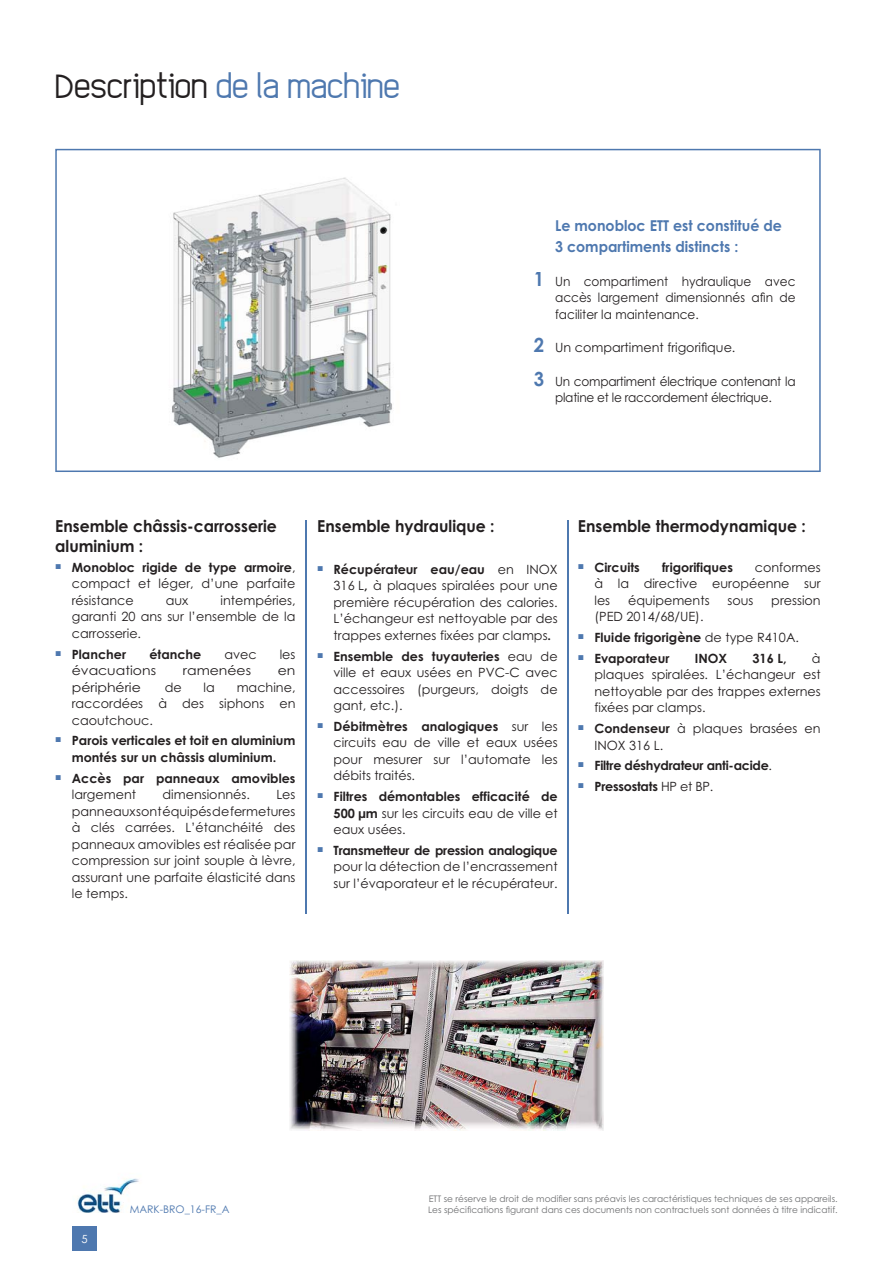
<style>
.page{position:relative;width:893px;height:1263px;background:#fff}
.page>*{position:absolute;margin:0;border:0;box-sizing:border-box;transform-origin:0 0}
.t1{font:24px "Elegan Tech";color:#231f20}
.t2{font:700 16.5px/19.5px "Century Gothic";color:#231f20;scale:.95 1}
.t3{font:700 15px/21px "Century Gothic";color:#4e78af;scale:.95 1}
.t4{font:12.75px/16.5px "Century Gothic";color:#231f20;text-align:justify}
.t5{font:700 12.75px/16.5px "Century Gothic";color:#231f20;text-align:center}
.t6{font:12.75px/16.5px "Century Gothic";color:#231f20;text-align:justify;scale:.95 1}
.t7{font:12.75px/16.5px "Century Gothic";letter-spacing:-.02em;color:#231f20;text-align:center;scale:.95 1}
.t8{font:700 12.75px "Century Gothic";letter-spacing:-.02em;color:#231f20}
.t9{font:12.75px "Century Gothic";color:#231f20;scale:1.1 1}
.t10{font:11.25px "Century Gothic";color:#fff}
.t11{font:10.5px "Century Gothic";color:#4e78af}
.t12{font:9px "Century Gothic";color:#6d6e70}
.s1{color:#4e78af}
.s2{font-weight:700;font-size:19.5px;color:#4e78af}
.s3{font-weight:700}
.s4{font-weight:400}
</style>
<div class="page">
<img style="left:77px;top:1178px;width:62px;height:35px">
<img style="left:130px;top:1205px;width:9px;height:8px">
<div style="left:72px;top:1226px;width:25px;height:25px;background:#4e78af"></div>
<svg style="left:55px;top:149px;width:766px;height:323px"></svg>
<img style="left:158px;top:172px;width:245px;height:291px">
<hr style="left:568px;top:520px;width:1px;height:394px;background:#4e78af">
<hr style="left:306px;top:520px;width:1px;height:394px;background:#4e78af">
<img style="left:289px;top:960px;width:315px;height:170px">
<h1 class="t1" style="left:55px;top:76px;width:346px">Description <span class="s1">de la machine</span></h1>
<p class="t3" style="left:555px;top:217px;width:240px">Le monobloc ETT est constitué de<br>3 compartiments distincts :</p>
<p class="t6" style="left:555px;top:274px;width:255px;text-indent:-21px"><span class="s2">1</span> Un compartiment hydraulique avec accès largement dimensionnés afin de faciliter la maintenance.</p>
<p class="t4" style="left:534px;top:340px;width:203px"><span class="s2">2</span> Un compartiment frigorifique.</p>
<p class="t7" style="left:534px;top:374px;width:277px"><span class="s2">3</span> Un compartiment électrique contenant la platine et le raccordement électrique.</p>
<p class="t2" style="left:55px;top:518px;width:235px">Ensemble châssis-carrosserie aluminium :</p>
<p class="t2" style="left:317px;top:518px;width:188px">Ensemble hydraulique :</p>
<p class="t2" style="left:578px;top:518px;width:241px">Ensemble thermodynamique :</p>
<p class="t4" style="left:72px;top:560px;width:225px;text-indent:-17px"><sup>■</sup> <span class="s3">Monobloc rigide de type armoire</span>, compact et léger, d’une parfaite résistance</p>
<p class="t5" style="left:578px;top:560px;width:63px"><sup>■</sup> Circuits</p>
<p class="t5" style="left:662px;top:560px;width:72px">frigorifiques</p>
<p class="t4" style="left:594px;top:560px;width:228px;text-indent:160px">conformes à la directive européenne sur les</p>
<p class="t4" style="left:334px;top:562px;width:226px;text-indent:-17px"><sup>■</sup> <span class="s3">Récupérateur eau/eau</span> en INOX 316 L<span class="s3">,</span> à plaques spiralées pour une première récupération des calories.<br>L’échangeur est nettoyable par des trappes externes fixées par clamps<span class="s3">.</span></p>
<p class="t4" style="left:334px;top:649px;width:226px;text-indent:-17px"><sup>■</sup> <span class="s3">Ensemble des tuyauteries</span> eau de ville et eaux usées en PVC-C avec accessoires (purgeurs, doigts de gant, etc.).</p>
<p class="t4" style="left:334px;top:719px;width:226px;text-indent:-17px"><sup>■</sup> <span class="s3">Débitmètres analogiques</span> sur les circuits eau de ville et eaux usées pour mesurer sur l’automate les débits traités.</p>
<p class="t4" style="left:334px;top:789px;width:226px;text-indent:-17px"><sup>■</sup> <span class="s3">Filtres démontables efficacité de 500 µm</span> sur les circuits eau de ville et eaux usées.</p>
<p class="t4" style="left:334px;top:843px;width:226px;text-indent:-17px"><sup>■</sup> <span class="s3">Transmetteur de pression analogique </span>pour la détection de l’encrassement sur l’évaporateur et le récupérateur.</p>
<p class="t4" style="left:72px;top:593px;width:225px;text-indent:149px">intempéries, garanti 20 ans sur l’ensemble de la carrosserie.</p>
<p class="t5" style="left:55px;top:647px;width:72px"><sup>■</sup> Plancher</p>
<p class="t5" style="left:149px;top:647px;width:54px">étanche</p>
<p class="t4" style="left:224px;top:647px;width:34px">avec</p>
<p class="t4" style="left:280px;top:647px;width:17px">les</p>
<p class="t9" style="left:72px;top:666px;width:78px">évacuations</p>
<p class="t9" style="left:183px;top:666px;width:64px">ramenées</p>
<p class="t9" style="left:278px;top:666px;width:18px">en</p>
<p class="t9" style="left:72px;top:682px;width:64px">périphérie</p>
<p class="t4" style="left:165px;top:680px;width:19px">de</p>
<p class="t4" style="left:204px;top:680px;width:13px">la</p>
<p class="t4" style="left:628px;top:593px;width:83px">équipements</p>
<p class="t4" style="left:727px;top:593px;width:27px">sous</p>
<p class="t4" style="left:771px;top:593px;width:51px">pression</p>
<p class="t4" style="left:594px;top:610px;width:111px">(PED 2014/68/UE).</p>
<p class="t5" style="left:578px;top:631px;width:222px"><sup>■</sup> Fluide frigorigène <span class="s4">de type R410A.</span></p>
<p class="t5" style="left:578px;top:651px;width:93px"><sup>■</sup> Evaporateur</p>
<p class="t5" style="left:695px;top:651px;width:34px">INOX</p>
<p class="t5" style="left:752px;top:651px;width:36px">316 L,</p>
<p class="t4" style="left:166px;top:593px;width:24px">aux</p>
<p class="t4" style="left:594px;top:651px;width:228px;text-indent:218px">à plaques spiralées. L’échangeur est nettoyable par des trappes externes fixées par clamps.</p>
<p class="t4" style="left:594px;top:722px;width:228px;text-indent:-17px"><sup>■</sup> <span class="s3">Condenseur</span> à plaques brasées en<br>INOX 316 L.</p>
<p class="t8" style="left:578px;top:761px;width:196px"><sup>■</sup> Filtre déshydrateur anti-acide<span class="s4">.</span></p>
<p class="t8" style="left:578px;top:782px;width:137px"><sup>■</sup> Pressostats <span class="s4">HP et BP.</span></p>
<p class="t4" style="left:72px;top:680px;width:225px;text-indent:165px">machine, raccordées à des siphons en caoutchouc.</p>
<p class="t5" style="left:55px;top:734px;width:242px"><sup>■</sup> Parois verticales et toit en aluminium montés sur un châssis aluminium.</p>
<p class="t5" style="left:72px;top:771px;width:225px;text-align:left;text-indent:-17px"><sup>■</sup> Accès par panneaux amovibles <span class="s4">largement</span></p>
<p class="t4" style="left:163px;top:788px;width:89px">dimensionnés.</p>
<p class="t4" style="left:72px;top:788px;width:225px;text-indent:205px">Les panneaux sont équipés de fermetures à clés carrées. L’étanchéité des panneaux amovibles est réalisée par compression sur joint souple à lèvre, assurant une parfaite élasticité dans le temps.</p>
<p class="t10" style="left:82px;top:1234px;width:8px">5</p>
<p class="t12" style="left:429px;top:1196px;width:410px">ETT se réserve le droit de modifier sans préavis les caractéristiques techniques de ses appareils.</p>
<p class="t11" style="left:130px;top:1205px;width:101px">MARK-BRO_16-FR_A</p>
<p class="t12" style="left:428px;top:1206px;width:411px">Les spécifications figurant dans ces documents non contractuels sont données à titre indicatif.</p>
</div>
